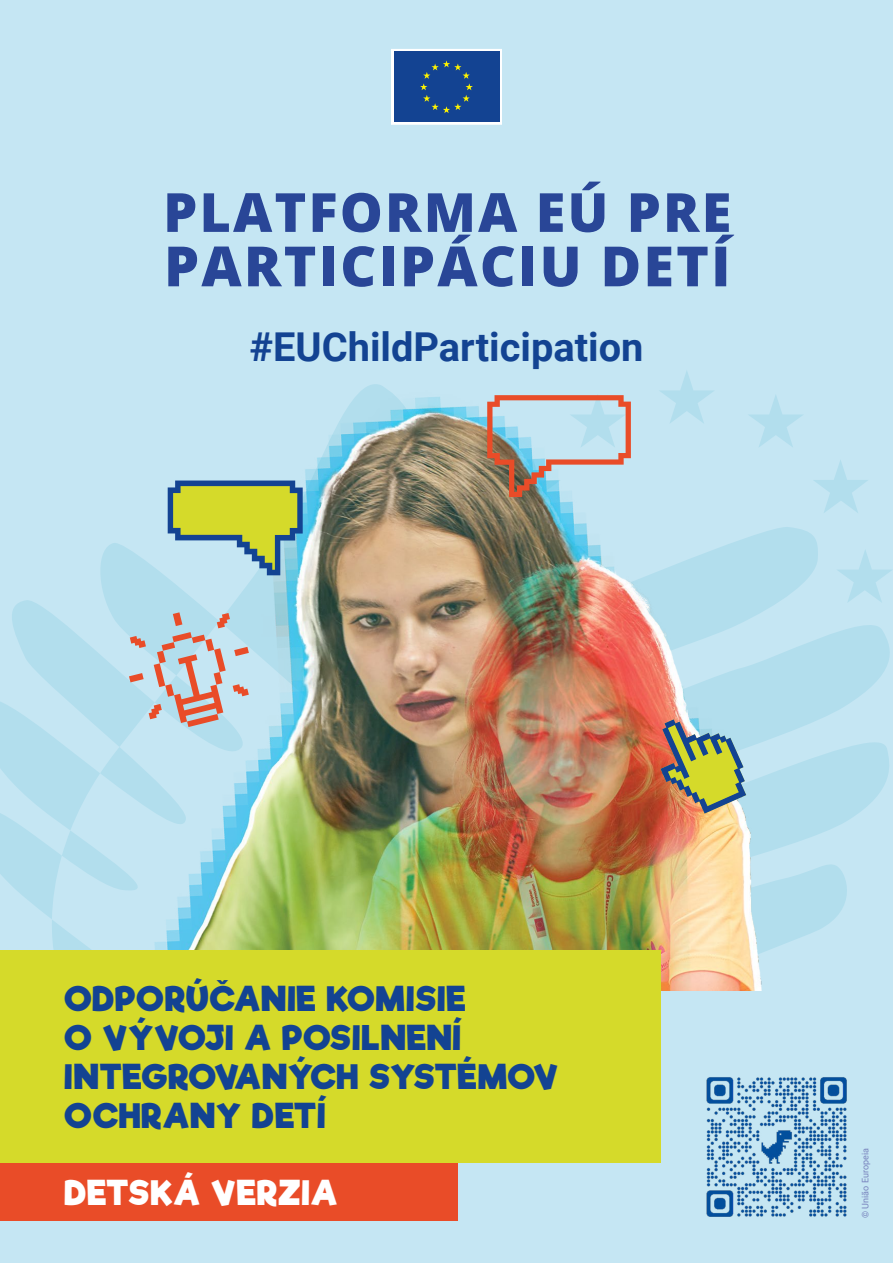
<style>
.page{position:relative;width:893px;height:1263px;background:#c5e6f3}
.page>*{position:absolute;margin:0;border:0;box-sizing:border-box;transform-origin:0 0}
.t1{font:800 55.5px "Open Sans";letter-spacing:.04em;color:#294697}
.t2{font:800 54px "Open Sans";letter-spacing:.04em;color:#294697}
.EUChildParticipation_roboto{font:700 39.75px "Roboto";color:#134392}
.t3{font:700 33px/39px "Riffic";color:#134392}
.t4{font:700 33px "Riffic";color:#fff}
.image_copyright{font:9px "Roboto";color:#7883bd}
</style>
<div class="page">
<svg style="left:51px;top:920px;width:76px;height:31px"></svg>
<svg style="left:660px;top:603px;width:230px;height:426px"></svg>
<svg style="left:685px;top:371px;width:207px;height:232px"></svg>
<img style="left:127px;top:377px;width:639px;height:614px">
<svg style="left:487px;top:395px;width:144px;height:102px"></svg>
<svg style="left:0;top:480px;width:303px;height:439px"></svg>
<svg style="left:660px;top:719px;width:86px;height:94px;background:#a4a370"></svg>
<div style="left:0;top:951px;width:660px;height:212px;background:#d5da2a"></div>
<div style="left:0;top:1163px;width:458px;height:57px;background:#e94c28"></div>
<img style="left:706px;top:1077px;width:141px;height:140px">
<svg style="left:391px;top:49px;width:111px;height:76px;background:#315b9a"></svg>
<p class="t2" style="left:163px;top:171px;width:570px">PLATFORMA EÚ PRE</p>
<p class="t1" style="left:164px;top:224px;width:568px">PARTICIPÁCIU DETÍ</p>
<p class="EUChildParticipation_roboto" style="left:249px;top:319px;width:395px">#EUChildParticipation</p>
<p class="t3" style="left:64px;top:980px;width:496px">ODPORÚČANIE KOMISIE<br>O VÝVOJI A POSILNENÍ<br>INTEGROVANÝCH SYSTÉMOV<br>OCHRANY DETÍ</p>
<p class="t4" style="left:64px;top:1172px;width:275px">DETSKÁ VERZIA</p>
<p class="image_copyright" style="left:859px;top:1218px;width:71px;rotate:-90deg">© União Europeia</p>
</div>
